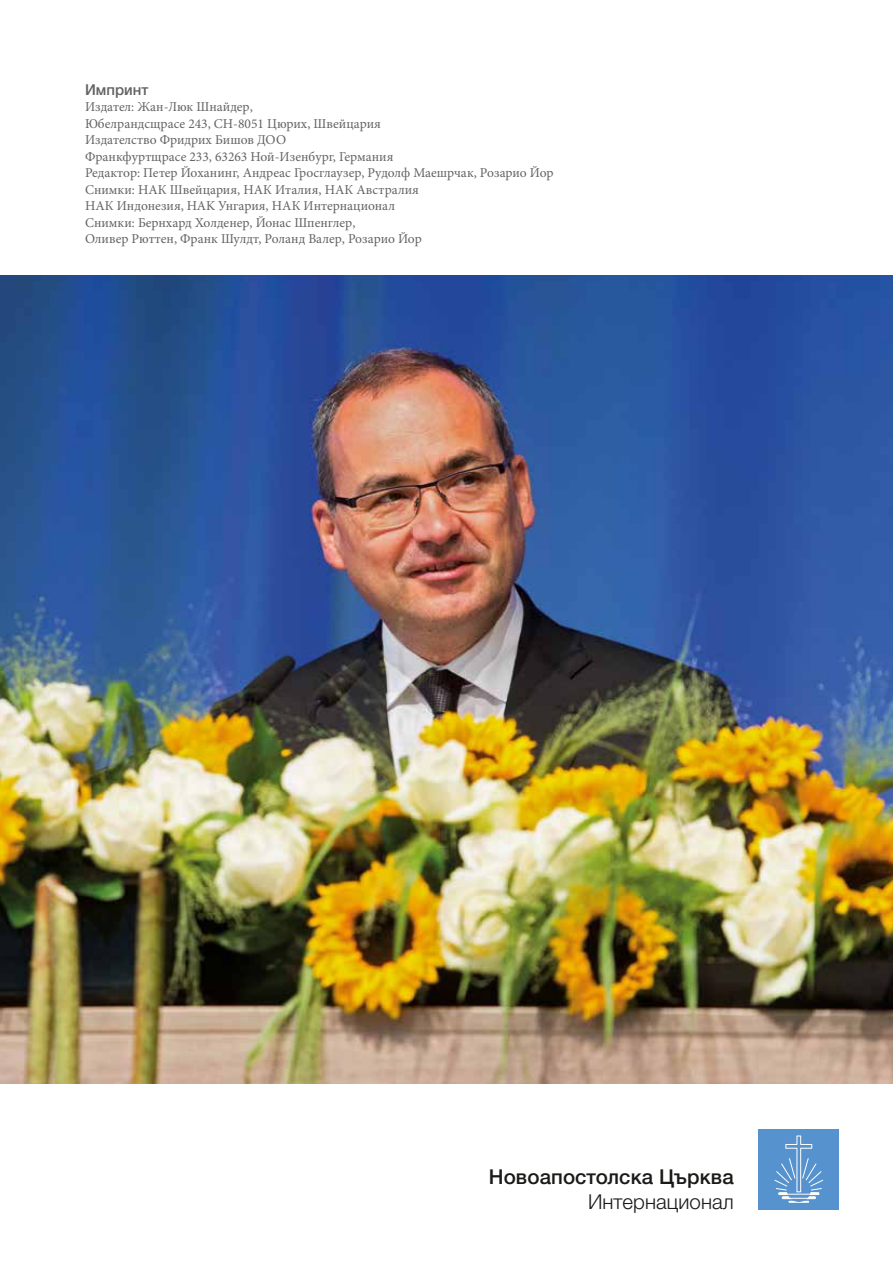
<style>
.page{position:relative;width:893px;height:1263px;background:#fff}
.page>*{position:absolute;margin:0;border:0;box-sizing:border-box;transform-origin:0 0}
.t1{font:500 20.55px "Helvetica Neue LTW1 G";letter-spacing:.005em;color:#1a1a18}
.t2{font:300 20.55px "Helvetica Neue LTW1 G";letter-spacing:.005em;color:#1a1a18}
.t3{font:500 15px "Helvetica Neue LTW1 G";color:#636362}
.t4{font:13.5px/16.5px "Minion Pro";color:#636362}
</style>
<div class="page">
<div style="left:758px;top:1129px;width:81px;height:81px;background:#5592ce"></div>
<svg style="left:774px;top:1135px;width:50px;height:68px"></svg>
<img style="left:0;top:275px;width:893px;height:808px">
<p class="t3" style="left:85px;top:80px;width:65px">Импринт</p>
<p class="t4" style="left:85px;top:99px;width:470px">Издател: Жан-Люк Шнайдер,<br>Юбелрандсщрасе 243, CH-8051 Цюрих, Швейцария<br>Издателство Фридрих Бишов ДОО<br>Франкфуртщрасе 233, 63263 Ной-Изенбург, Германия<br>Редактор: Петер Йоханинг, Андреас Гросглаузер, Рудолф Маешрчак, Розарио Йор Снимки: НАК Швейцария, НАК Италия, НАК Австралия<br>НАК Индонезия, HAK Унгария, НАК Интернационал<br>Снимки: Бернхард Холденер, Йонас Шпенглер,<br>Оливер Рюттен, Франк Шулдт, Роланд Валер, Розарио Йор</p>
<h1 class="t1" style="left:489px;top:1164px;width:246px">Новоапостолска Църква</h1>
<h1 class="t2" style="left:588px;top:1189px;width:147px">Интернационал</h1>
</div>
